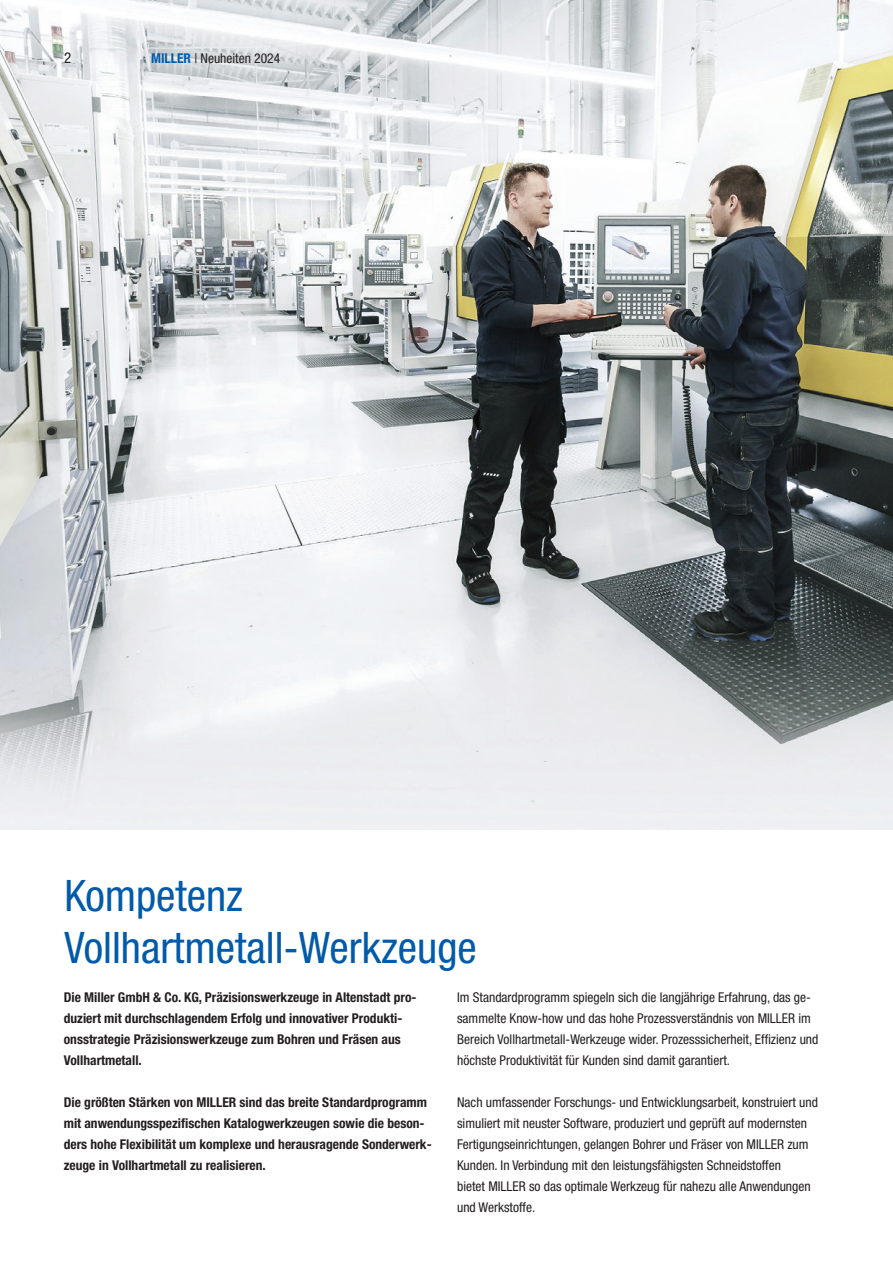
<style>
.page{position:relative;width:893px;height:1263px;background:#fff}
.page>*{position:absolute;margin:0;border:0;box-sizing:border-box;transform-origin:0 0}
.t1{font:condensed 43.5px/52.2px "Helvetica Neue LT Pro";color:#015aaa}
.t2{font:condensed 15px "Helvetica Neue LT Pro";color:#231f20}
.t3{font:condensed 13.5px/21px "Helvetica Neue LT Pro";color:#231f20}
.t4{font:700 condensed 13.5px/21px "Helvetica Neue LT Pro";color:#231f20}
.s1{font-weight:700;color:#015aaa}
</style>
<div class="page">
<img style="left:0;top:0;width:893px;height:829px">
<p class="t2" style="left:64px;top:49px;width:9px">2</p>
<p class="t3" style="left:151px;top:48px;width:131px"><span class="s1">MILLER</span> | Neuheiten 2024</p>
<h1 class="t1" style="left:65px;top:869px;width:414px">Kompetenz<br>Vollhartmetall-Werkzeuge</h1>
<p class="t3" style="left:457px;top:986px;width:363px">Im Standardprogramm spiegeln sich die langjährige Erfahrung, das ge&shy;sammelte Know-how und das hohe Prozessverständnis von MILLER im Bereich Vollhartmetall-Werkzeuge wider. Prozesssicherheit, Effizienz und höchste Produktivität für Kunden sind damit garantiert.</p>
<p class="t3" style="left:457px;top:1091px;width:362px">Nach umfassender Forschungs- und Entwicklungsarbeit, konstruiert und simuliert mit neuster Software, produziert und geprüft auf modernsten Fertigungseinrichtungen, gelangen Bohrer und Fräser von MILLER zum Kunden. In Verbindung mit den leistungsfähigsten Schneidstoffen<br>bietet MILLER so das optimale Werkzeug für nahezu alle Anwendungen und Werkstoffe.</p>
<p class="t4" style="left:64px;top:986px;width:354px">Die Miller GmbH &amp; Co. KG, Präzisionswerkzeuge in Altenstadt pro&shy;duziert mit durchschlagendem Erfolg und innovativer Produkti&shy;onsstrategie Präzisionswerkzeuge zum Bohren und Fräsen aus Vollhartmetall.</p>
<p class="t4" style="left:64px;top:1091px;width:369px">Die größten Stärken von MILLER sind das breite Standardprogramm mit anwendungsspezifischen Katalogwerkzeugen sowie die beson&shy;ders hohe Flexibilität um komplexe und herausragende Sonderwerk&shy;zeuge in Vollhartmetall zu realisieren.</p>
</div>
